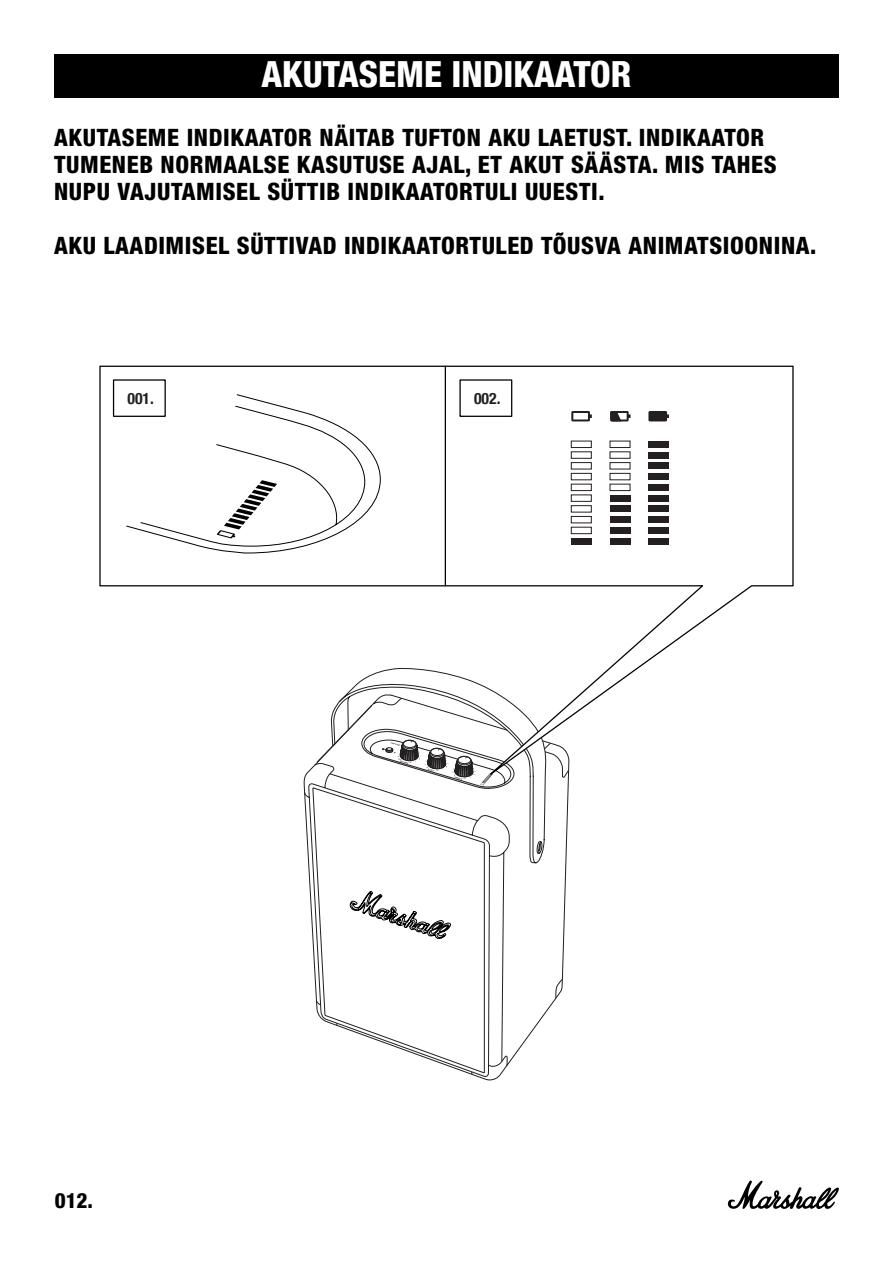
<style>
.page{position:relative;width:893px;height:1263px;background:#fff}
.page>*{position:absolute;margin:0;border:0;box-sizing:border-box;transform-origin:0 0}
.t1{font:800 condensed 36px "Helvetica Neue LT Com";color:#fff}
.t2{font:800 condensed 24px/27px "Helvetica Neue LT Std";letter-spacing:.025em;color:#000}
.t3{font:800 condensed 21px "Helvetica Neue LT Std";color:#000}
.t4{font:700 condensed 15.75px "Helvetica Neue";color:#241f21}
</style>
<div class="page">
<svg style="left:727px;top:1180px;width:112px;height:29px"></svg>
<div style="left:54px;top:54px;width:785px;height:44px;background:#000"></div>
<svg style="left:304px;top:790px;width:12px;height:210px"></svg>
<svg style="left:316px;top:790px;width:253px;height:286px"></svg>
<svg style="left:99px;top:365px;width:695px;height:425px"></svg>
<svg style="left:126px;top:394px;width:255px;height:160px"></svg>
<hr style="left:445px;top:366px;width:1px;height:220px;background:#000">
<div style="left:113px;top:379px;width:53px;height:38px;background:#fff;border:1px solid #000"></div>
<div style="left:459px;top:379px;width:53px;height:38px;background:#fff;border:1px solid #000"></div>
<div style="left:648px;top:538px;width:20px;height:6px;background:#241f21"></div>
<div style="left:610px;top:538px;width:20px;height:6px;background:#241f21"></div>
<div style="left:571px;top:538px;width:20px;height:6px;background:#241f21"></div>
<div style="left:648px;top:527px;width:20px;height:7px;background:#241f21"></div>
<div style="left:610px;top:527px;width:20px;height:7px;background:#241f21"></div>
<div style="left:571px;top:527px;width:21px;height:7px;border:1px solid #241f21"></div>
<div style="left:648px;top:516px;width:20px;height:7px;background:#241f21"></div>
<div style="left:610px;top:516px;width:20px;height:7px;background:#241f21"></div>
<div style="left:571px;top:516px;width:21px;height:7px;border:1px solid #241f21"></div>
<div style="left:648px;top:506px;width:20px;height:6px;background:#241f21"></div>
<div style="left:610px;top:506px;width:20px;height:6px;background:#241f21"></div>
<div style="left:571px;top:505px;width:21px;height:7px;border:1px solid #241f21"></div>
<div style="left:648px;top:495px;width:20px;height:6px;background:#241f21"></div>
<div style="left:610px;top:495px;width:20px;height:6px;background:#241f21"></div>
<div style="left:571px;top:494px;width:21px;height:8px;border:1px solid #241f21"></div>
<div style="left:648px;top:484px;width:20px;height:7px;background:#241f21"></div>
<div style="left:648px;top:473px;width:20px;height:7px;background:#241f21"></div>
<div style="left:648px;top:463px;width:20px;height:6px;background:#241f21"></div>
<div style="left:648px;top:452px;width:20px;height:6px;background:#241f21"></div>
<div style="left:648px;top:441px;width:20px;height:6px;background:#241f21"></div>
<svg style="left:570px;top:440px;width:61px;height:51px"></svg>
<svg style="left:648px;top:411px;width:21px;height:10px"></svg>
<svg style="left:571px;top:411px;width:21px;height:10px"></svg>
<svg style="left:610px;top:411px;width:20px;height:10px"></svg>
<h1 class="t1" style="left:261px;top:52px;width:372px">AKUTASEME INDIKAATOR</h1>
<p class="t2" style="left:54px;top:123px;width:724px">AKUTASEME INDIKAATOR NÄITAB TUFTON AKU LAETUST. INDIKAATOR<br>TUMENEB NORMAALSE KASUTUSE AJAL, ET AKUT SÄÄSTA. MIS TAHES<br>NUPU VAJUTAMISEL SÜTTIB INDIKAATORTULI UUESTI.</p>
<p class="t2" style="left:54px;top:231px;width:764px">AKU LAADIMISEL SÜTTIVAD INDIKAATORTULED TÕUSVA ANIMATSIOONINA.</p>
<p class="t4" style="left:127px;top:386px;width:28px">001.</p>
<p class="t4" style="left:474px;top:386px;width:28px">002.</p>
<p class="t3" style="left:55px;top:1187px;width:40px">012.</p>
</div>
